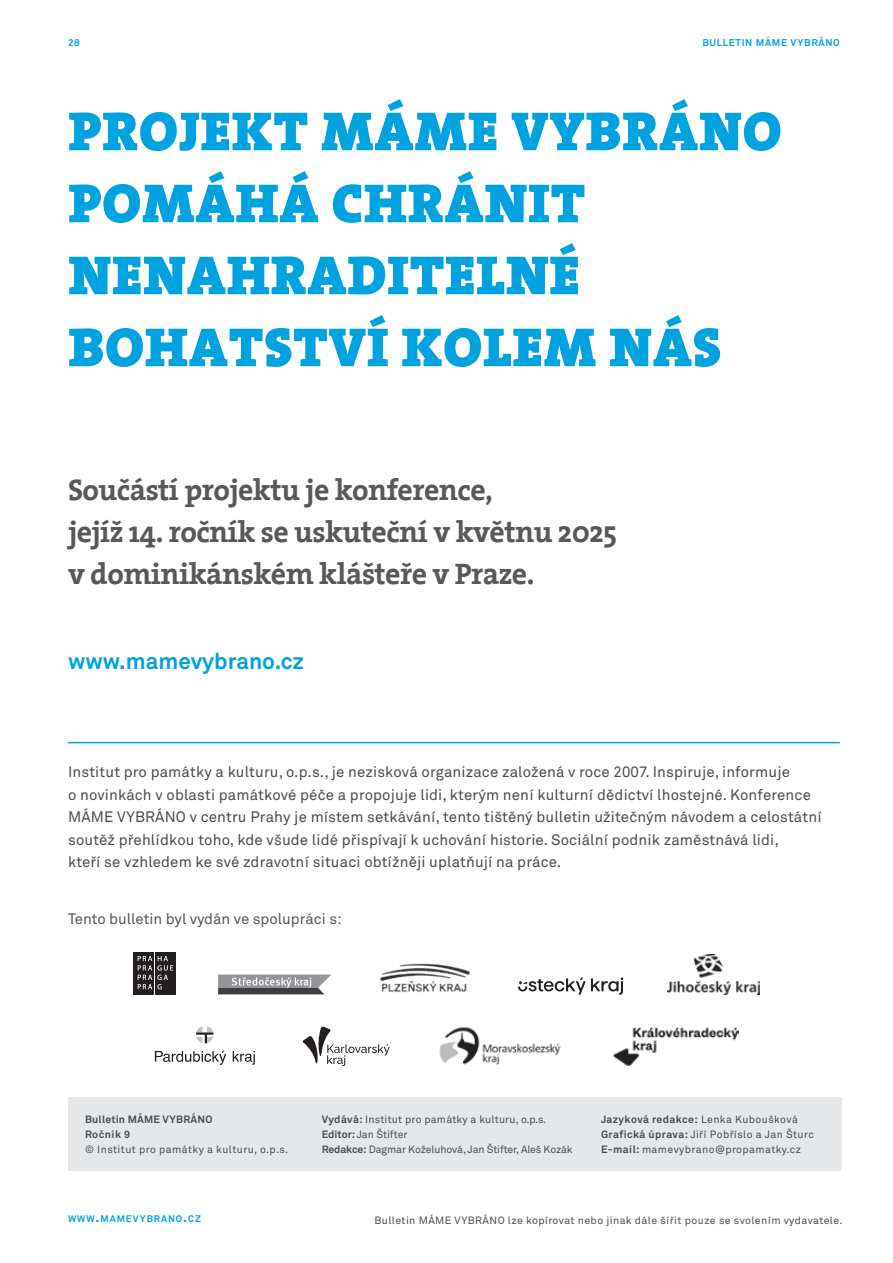
<style>
.page{position:relative;width:893px;height:1263px;background:#fff}
.page>*{position:absolute;margin:0;border:0;box-sizing:border-box;transform-origin:0 0}
.t1{font:55.5px/72px "The Serif Black Caps";letter-spacing:.015em;color:#00a2df}
.t2{font:700 30px/42px "The Serif";letter-spacing:-.02em;color:#57585a}
.t3{font:700 22.5px "Akkurat CE";color:#00a2df}
.t4{font:15px/22.5px "Akkurat CE";letter-spacing:.01em;color:#4b4c4d}
.t5{font:15px "Akkurat CE";color:#57585a}
.t6{font:10.5px/15px "Akkurat CE";letter-spacing:.035em;color:#4b4c4d}
.t7{font:10.5px/15px "Akkurat CE";letter-spacing:-.01em;color:#4b4c4d}
.t8{font:700 10.5px/15px "Akkurat CE";letter-spacing:.02em;color:#4b4c4d}
.t9{font:700 9.75px "Akkurat CE";letter-spacing:.07em;color:#00a2df}
.t10{font:700 9.45px "Akkurat CE";letter-spacing:.1em;color:#00a2df}
.s1{font-size:13.5px}
.s2{font-weight:700}
</style>
<div class="page">
<div style="left:68px;top:1097px;width:774px;height:73px;background:#e6e7e9"></div>
<hr style="left:68px;top:742px;width:772px;height:1px;background:#00a2df">
<div style="left:133px;top:952px;width:21px;height:42px;background:#231f20"></div>
<div style="left:155px;top:952px;width:21px;height:42px;background:#231f20"></div>
<svg style="left:138px;top:956px;width:35px;height:33px"></svg>
<svg style="left:155px;top:1051px;width:71px;height:14px"></svg>
<svg style="left:233px;top:1051px;width:22px;height:14px"></svg>
<svg style="left:196px;top:1026px;width:18px;height:17px"></svg>
<svg style="left:218px;top:974px;width:113px;height:20px;background:#909193"></svg>
<img style="left:667px;top:954px;width:93px;height:40px">
<img style="left:439px;top:1027px;width:122px;height:38px">
<svg style="left:303px;top:1026px;width:87px;height:40px"></svg>
<img style="left:614px;top:1027px;width:124px;height:38px">
<img style="left:380px;top:963px;width:90px;height:30px">
<svg style="left:518px;top:977px;width:105px;height:18px"></svg>
<p class="t9" style="left:68px;top:36px;width:13px">28</p>
<p class="t9" style="left:702px;top:36px;width:139px">BULLETIN MÁME VYBRÁNO</p>
<h1 class="t1" style="left:68px;top:94px;width:715px">PROJEKT MÁME VYBRÁNO<br>POMÁHÁ CHRÁNIT<br>NENAHRADITELNÉ<br>BOHATSTVÍ KOLEM NÁS</h1>
<h2 class="t2" style="left:68px;top:468px;width:551px">Součástí projektu je konference,<br>jejíž 14. ročník se uskuteční v květnu 2025 v dominikánském klášteře v Praze.</h2>
<h3 class="t3" style="left:68px;top:647px;width:238px">www.mamevybrano.cz</h3>
<p class="t4" style="left:68px;top:761px;width:755px">Institut pro památky a kulturu, o.p.s., je nezisková organizace založená v roce 2007. Inspiruje, informuje<br>o novinkách v oblasti památkové péče a propojuje lidi, kterým není kulturní dědictví lhostejné. Konference MÁME VYBRÁNO v centru Prahy je místem setkávání, tento tištěný bulletin užitečným návodem a celostátní soutěž přehlídkou toho, kde všude lidé přispívají k uchování historie. Sociální podnik zaměstnává lidi,<br>kteří se vzhledem ke své zdravotní situaci obtížněji uplatňují na práce.</p>
<p class="t5" style="left:68px;top:909px;width:275px">Tento bulletin byl vydán ve spolupráci s:</p>
<p class="t8" style="left:85px;top:1112px;width:129px">Bulletin MÁME VYBRÁNO<br>Ročník 9</p>
<p class="t6" style="left:85px;top:1142px;width:205px">© Institut pro památky a kulturu, o.p.s.</p>
<p class="t10" style="left:68px;top:1212px;width:134px">WWW<span class="s1">.</span>MAMEVYBRANO<span class="s1">.</span>CZ</p>
<p class="t7" style="left:322px;top:1112px;width:252px"><span class="s2">Vydává:</span> Institut pro památky a kulturu, o.p.s.<br><span class="s2">Editor:</span> Jan Štifter<br><span class="s2">Redakce:</span> Dagmar Koželuhová, Jan Štifter, Aleš Kozák</p>
<p class="t6" style="left:601px;top:1112px;width:214px"><span class="s2">Jazyková redakce:</span> Lenka Kuboušková<br><span class="s2">Grafická úprava:</span> Jiří Pobříslo a Jan Šturc<br><span class="s2">E-mail:</span> mamevybrano@propamatky.cz</p>
<p class="t6" style="left:375px;top:1213px;width:469px">Bulletin MÁME VYBRÁNO lze kopírovat nebo jinak dále šířit pouze se svolením vydavatele.</p>
</div>
